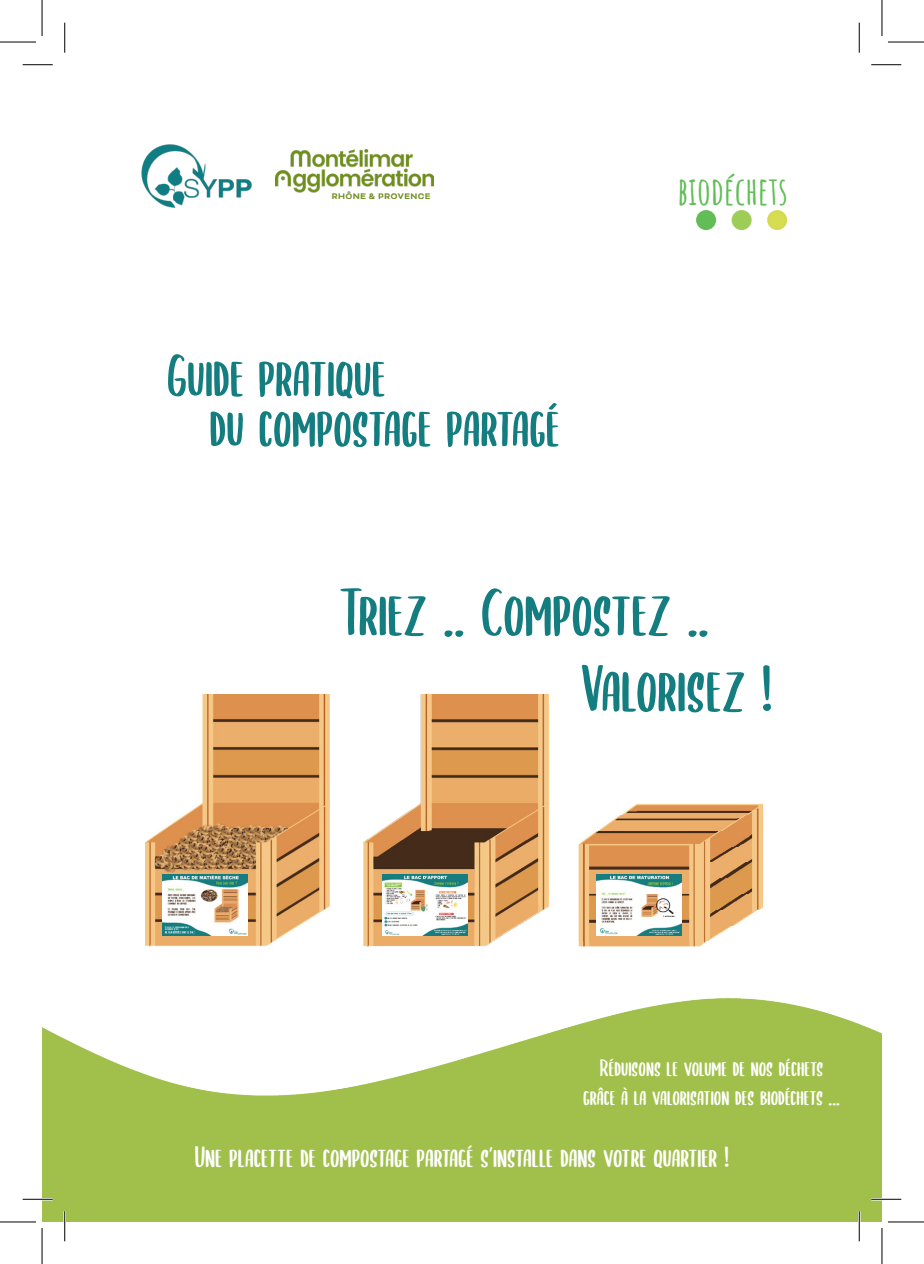
<style>
.page{position:relative;width:924px;height:1264px;background:#fff}
.page>*{position:absolute;margin:0;border:0;box-sizing:border-box;transform-origin:0 0}
.t1{font:68px "SUBSCRIBER";color:#147d80}
.t2{font:60px "SUBSCRIBER";color:#147d80}
.t3{font:700 38px "Amatic SC";color:#62bd57}
.t4{font:30px "SUBSCRIBER";color:#fff}
.t5{font:24px "SUBSCRIBER";color:#fff}
</style>
<div class="page">
<img style="left:364px;top:694px;width:184px;height:252px">
<img style="left:42px;top:998px;width:839px;height:223px">
<div style="left:696px;top:211px;width:18px;height:18px;background:#62bd57;border-radius:50%"></div>
<div style="left:695px;top:210px;width:20px;height:20px;border:2px solid #62bd57;border-radius:50%"></div>
<div style="left:732px;top:211px;width:18px;height:18px;background:#9ecd57;border-radius:50%"></div>
<div style="left:731px;top:210px;width:20px;height:20px;border:2px solid #9ecd57;border-radius:50%"></div>
<div style="left:767px;top:211px;width:18px;height:18px;background:#d6dd50;border-radius:50%"></div>
<div style="left:766px;top:210px;width:20px;height:20px;border:2px solid #d4da51;border-radius:50%"></div>
<img style="left:145px;top:694px;width:185px;height:252px">
<img style="left:578px;top:803px;width:186px;height:143px">
<img style="left:382px;top:874px;width:85px;height:61px">
<img style="left:162px;top:874px;width:85px;height:61px">
<img style="left:596px;top:874px;width:85px;height:61px">
<img style="left:141px;top:144px;width:111px;height:64px">
<img style="left:275px;top:149px;width:158px;height:49px">
<hr style="left:23px;top:1197px;width:30px;height:3px;background:#fff">
<hr style="left:870px;top:1197px;width:30px;height:3px;background:#fff">
<hr style="left:63px;top:1211px;width:3px;height:30px;background:#fff">
<hr style="left:857px;top:1211px;width:3px;height:30px;background:#fff">
<hr style="left:23px;top:64px;width:30px;height:1px;background:#000">
<hr style="left:870px;top:64px;width:30px;height:1px;background:#000">
<hr style="left:23px;top:1198px;width:30px;height:1px;background:#000">
<hr style="left:870px;top:1198px;width:30px;height:1px;background:#000">
<hr style="left:64px;top:23px;width:1px;height:30px;background:#000">
<hr style="left:64px;top:1211px;width:1px;height:30px;background:#000">
<hr style="left:858px;top:23px;width:1px;height:30px;background:#000">
<hr style="left:858px;top:1211px;width:1px;height:30px;background:#000">
<hr style="left:0;top:42px;width:36px;height:1px;background:#000">
<hr style="left:887px;top:42px;width:36px;height:1px;background:#000">
<hr style="left:0;top:1221px;width:36px;height:1px;background:#000">
<hr style="left:887px;top:1221px;width:36px;height:1px;background:#000">
<hr style="left:42px;top:0;width:1px;height:36px;background:#000">
<hr style="left:42px;top:1227px;width:1px;height:36px;background:#000">
<hr style="left:881px;top:0;width:1px;height:36px;background:#000">
<hr style="left:881px;top:1227px;width:1px;height:36px;background:#000">
<p class="t2" style="left:167px;top:336px;width:220px">Guide pratique</p>
<p class="t2" style="left:209px;top:386px;width:351px">du compostage partagé</p>
<p class="t3" style="left:677px;top:162px;width:112px">BIODÉCHETS</p>
<p class="t1" style="left:339px;top:567px;width:371px">Triez .. Compostez ..</p>
<p class="t1" style="left:579px;top:643px;width:194px">Valorisez !</p>
<p class="t5" style="left:599px;top:1051px;width:225px">Réduisons le volume de nos déchets</p>
<p class="t5" style="left:583px;top:1080px;width:258px">grâce à la valorisation des biodéchets ...</p>
<p class="t4" style="left:195px;top:1136px;width:535px">Une placette de compostage partagé s’installe dans votre quartier !</p>
</div>
